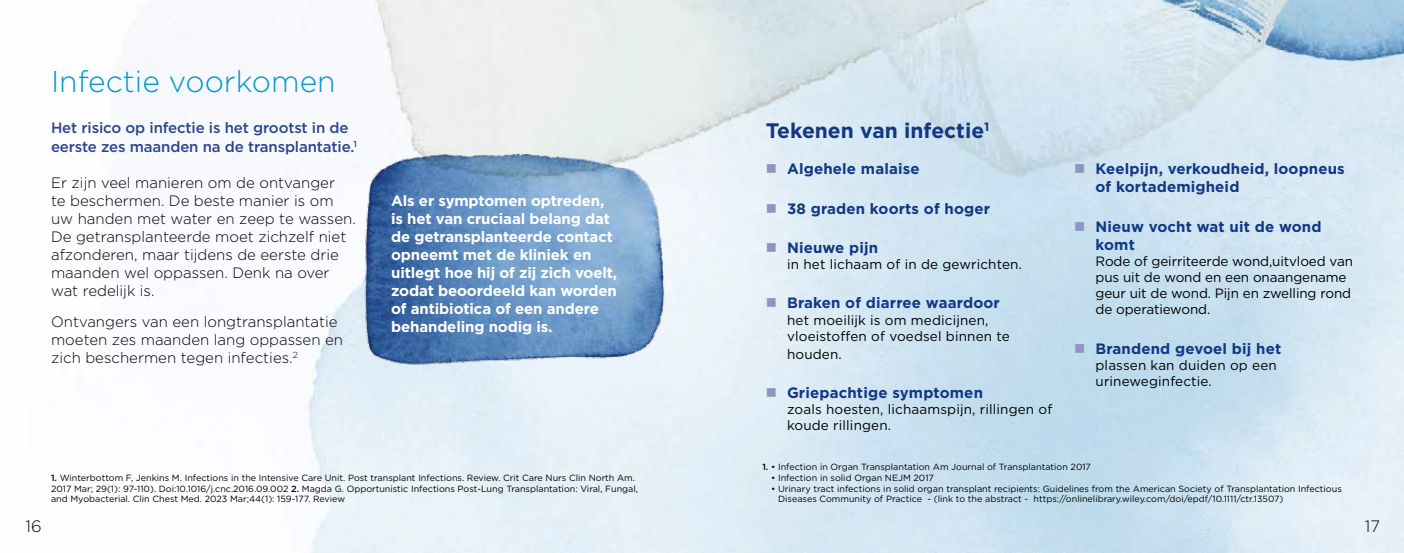
<style>
.page{position:relative;width:1404px;height:553px;background:#fff}
.page>*{position:absolute;margin:0;border:0;box-sizing:border-box;transform-origin:0 0}
.t1{font:300 30px "Gotham";color:#0097cc}
.t2{font:700 21px "Gotham";color:#123885}
.t3{font:300 16.5px "Gotham";color:#000}
.t4{font:300 15px/18px "Gotham";color:#000}
.t5{font:700 15px/18px "Gotham";letter-spacing:-.01em;color:#fff}
.t6{font:700 15px/18px "Gotham";letter-spacing:.01em;color:#123885}
.t7{font:500 15px/19.5px "Gotham";letter-spacing:-.01em;color:#29458e}
.t8{font:13.5px/16.2px "Gotham";letter-spacing:.01em;color:#000}
.t9{font:13.5px/16.2px "Gotham";letter-spacing:-.01em;color:#000}
.t10{font:9px/10.8px "Gotham";color:#000}
.s1{font-weight:500}
</style>
<div class="page">
<img style="left:111px;top:0;width:1292px;height:188px">
<img style="left:357px;top:140px;width:319px;height:242px">
<svg style="left:767px;top:164px;width:8px;height:9px"></svg>
<svg style="left:767px;top:204px;width:8px;height:8px"></svg>
<svg style="left:767px;top:243px;width:8px;height:9px"></svg>
<svg style="left:767px;top:298px;width:8px;height:9px"></svg>
<svg style="left:767px;top:388px;width:8px;height:9px"></svg>
<svg style="left:1075px;top:164px;width:9px;height:9px"></svg>
<svg style="left:1075px;top:222px;width:9px;height:8px"></svg>
<svg style="left:1075px;top:344px;width:9px;height:8px"></svg>
<h1 class="t1" style="left:51px;top:62px;width:286px">Infectie voorkomen</h1>
<h3 class="t7" style="left:51px;top:118px;width:307px">Het risico op infectie is het grootst in de eerste zes maanden na de transplantatie.<sup>1</sup></h3>
<p class="t4" style="left:51px;top:174px;width:306px">Er zijn veel manieren om de ontvanger<br>te beschermen. De beste manier is om uw handen met water en zeep te wassen.<br>De getransplanteerde moet zichzelf niet afzonderen, maar tijdens de eerste drie maanden wel oppassen. Denk na over wat redelijk is.</p>
<h3 class="t4" style="left:51px;top:312px;width:293px">Ontvangers van een longtransplantatie moeten zes maanden lang oppassen en zich beschermen tegen infecties.<sup>2</sup></h3>
<h3 class="t5" style="left:391px;top:192px;width:227px">Als er symptomen optreden, is het van cruciaal belang dat de getransplanteerde contact opneemt met de kliniek en uitlegt hoe hij of zij zich voelt, zodat beoordeeld kan worden of antibiotica of een andere behandeling nodig is.</h3>
<p class="t10" style="left:51px;top:472px;width:588px"><span class="s1">1.</span> Winterbottom F, Jenkins M. Infections in the Intensive Care Unit. Post transplant Infections. Review. Crit Care Nurs Clin North Am.<br>2017 Mar; 29(1): 97-110). Doi:10.1016/j.cnc.2016.09.002 <span class="s1">2.</span> Magda G. Opportunistic Infections Post-Lung Transplantation: Viral, Fungal, and Myobacterial. Clin Chest Med. 2023 Mar;44(1): 159-177. Review</p>
<h2 class="t2" style="left:765px;top:116px;width:225px">Tekenen van infectie<sup>1</sup></h2>
<h3 class="t6" style="left:787px;top:160px;width:134px">Algehele malaise</h3>
<h3 class="t6" style="left:787px;top:199px;width:204px">38 graden koorts of hoger</h3>
<h3 class="t6" style="left:787px;top:238px;width:93px">Nieuwe pijn</h3>
<h3 class="t8" style="left:787px;top:256px;width:236px">in het lichaam of in de gewrichten.</h3>
<h3 class="t6" style="left:787px;top:294px;width:214px">Braken of diarree waardoor</h3>
<h3 class="t8" style="left:787px;top:311px;width:224px">het moeilijk is om medicijnen, vloeistoffen of voedsel binnen te</h3>
<h3 class="t8" style="left:787px;top:345px;width:56px">houden.</h3>
<h3 class="t6" style="left:787px;top:383px;width:197px">Griepachtige symptomen</h3>
<h3 class="t8" style="left:787px;top:401px;width:267px">zoals hoesten, lichaamspijn, rillingen of koude rillingen.</h3>
<h3 class="t6" style="left:1095px;top:160px;width:251px">Keelpijn, verkoudheid, loopneus of kortademigheid</h3>
<h3 class="t6" style="left:1095px;top:217px;width:227px">Nieuw vocht wat uit de wond komt</h3>
<h3 class="t9" style="left:1095px;top:253px;width:259px">Rode of geirriteerde wond,uitvloed van pus uit de wond en een onaangename geur uit de wond. Pijn en zwelling rond de operatiewond.</h3>
<h3 class="t6" style="left:1095px;top:339px;width:187px">Brandend gevoel bij het</h3>
<h3 class="t8" style="left:1095px;top:357px;width:183px">plassen kan duiden op een urineweginfectie.</h3>
<p class="t10" style="left:762px;top:461px;width:330px"><span class="s1">1.</span> • Infection in Organ Transplantation Am Journal of Transplantation 2017</p>
<p class="t10" style="left:771px;top:472px;width:164px">• Infection in solid Organ NEJM 2017</p>
<p class="t10" style="left:778px;top:483px;width:565px;text-indent:-7px">• Urinary tract infections in solid organ transplant recipients: Guidelines from the American Society of Transplantation Infectious<br>Diseases Community of Practice - (link to the abstract - https://onlinelibrary.wiley.com/doi/epdf/10.1111/ctr.13507)</p>
<h3 class="t3" style="left:26px;top:516px;width:18px">16</h3>
<h3 class="t3" style="left:1364px;top:516px;width:17px">17</h3>
</div>
